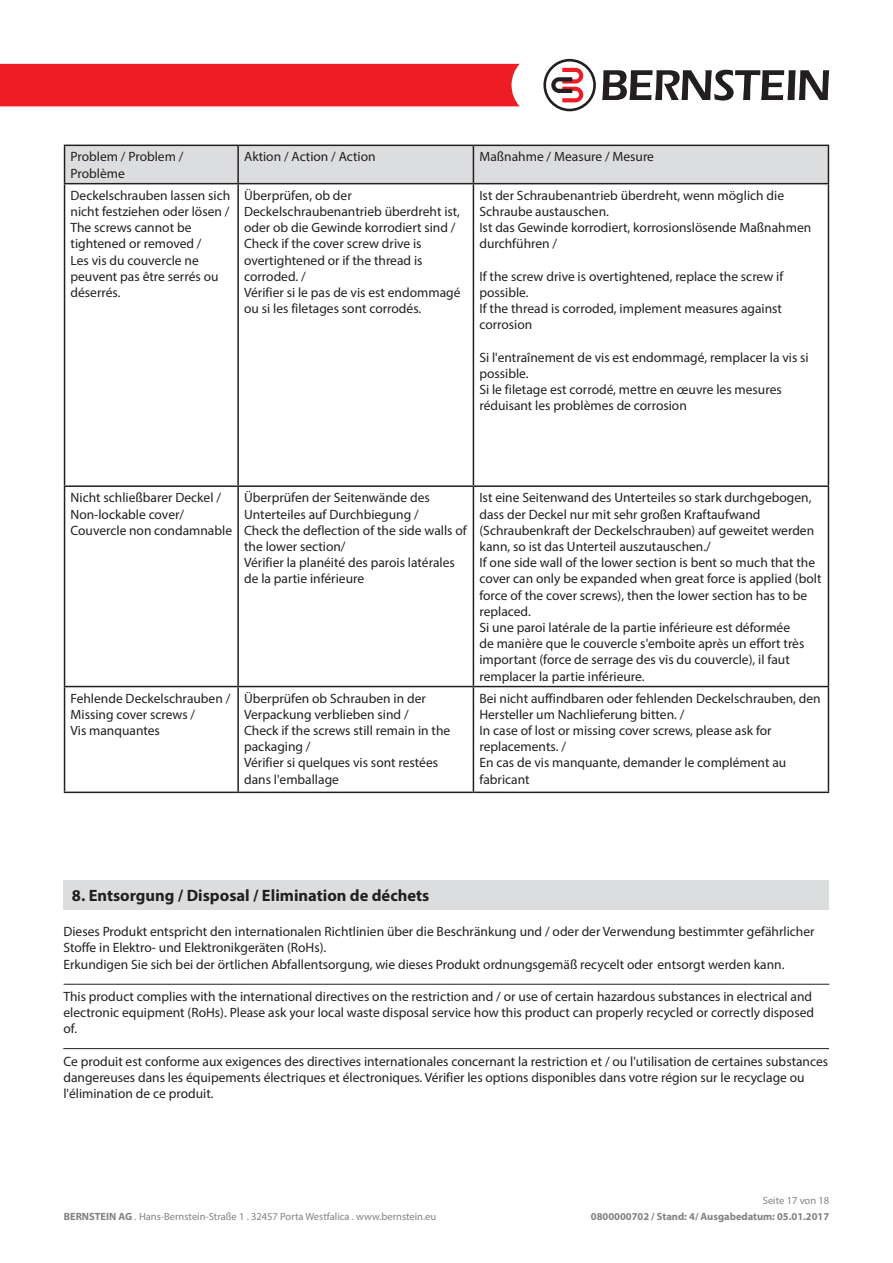
<style>
.page{position:relative;width:893px;height:1263px;background:#fff}
.page>*{position:absolute;margin:0;border:0;box-sizing:border-box;transform-origin:0 0}
.Copy_Regular_DE{font:700 16.5px "Myriad Pro";color:#231f20}
.t1{font:13.5px/16.2px "Myriad Pro";color:#231f20}
.t2{font:10.5px "Myriad Pro";color:#808285}
.t3{font:700 10.5px "Myriad Pro";color:#808285}
.s1{font-weight:700}
</style>
<div class="page">
<div style="left:0;top:64px;width:520px;height:42px;background:#ee1d23"></div>
<svg style="left:602px;top:70px;width:227px;height:31px"></svg>
<svg style="left:543px;top:59px;width:53px;height:52px"></svg>
<div style="left:65px;top:146px;width:763px;height:37px;background:#dcdddf"></div>
<hr style="left:64px;top:145px;width:174px;height:1px;background:#231f20">
<hr style="left:64px;top:146px;width:1px;height:37px;background:#231f20">
<hr style="left:238px;top:145px;width:235px;height:1px;background:#231f20">
<hr style="left:237px;top:146px;width:2px;height:37px;background:#231f20">
<hr style="left:473px;top:145px;width:356px;height:1px;background:#231f20">
<hr style="left:473px;top:146px;width:1px;height:37px;background:#231f20">
<hr style="left:828px;top:146px;width:1px;height:37px;background:#231f20">
<hr style="left:64px;top:183px;width:174px;height:1px;background:#231f20">
<hr style="left:64px;top:184px;width:1px;height:301px;background:#231f20">
<hr style="left:238px;top:183px;width:235px;height:1px;background:#231f20">
<hr style="left:237px;top:184px;width:2px;height:301px;background:#231f20">
<hr style="left:473px;top:183px;width:356px;height:1px;background:#231f20">
<hr style="left:473px;top:184px;width:1px;height:301px;background:#231f20">
<hr style="left:828px;top:184px;width:1px;height:301px;background:#231f20">
<hr style="left:64px;top:485px;width:174px;height:2px;background:#231f20">
<hr style="left:64px;top:487px;width:1px;height:199px;background:#231f20">
<hr style="left:238px;top:485px;width:235px;height:2px;background:#231f20">
<hr style="left:237px;top:487px;width:2px;height:199px;background:#231f20">
<hr style="left:473px;top:485px;width:356px;height:2px;background:#231f20">
<hr style="left:473px;top:487px;width:1px;height:199px;background:#231f20">
<hr style="left:828px;top:487px;width:1px;height:199px;background:#231f20">
<hr style="left:64px;top:686px;width:174px;height:1px;background:#231f20">
<hr style="left:64px;top:687px;width:1px;height:104px;background:#231f20">
<hr style="left:238px;top:686px;width:235px;height:1px;background:#231f20">
<hr style="left:237px;top:687px;width:2px;height:104px;background:#231f20">
<hr style="left:473px;top:686px;width:356px;height:1px;background:#231f20">
<hr style="left:473px;top:687px;width:1px;height:104px;background:#231f20">
<hr style="left:828px;top:687px;width:1px;height:104px;background:#231f20">
<hr style="left:64px;top:791px;width:174px;height:2px;background:#231f20">
<hr style="left:238px;top:791px;width:235px;height:2px;background:#231f20">
<hr style="left:473px;top:791px;width:356px;height:2px;background:#231f20">
<div style="left:63px;top:880px;width:766px;height:30px;background:#dcdddf"></div>
<hr style="left:64px;top:984px;width:765px;height:1px;background:#231f20">
<hr style="left:63px;top:1048px;width:766px;height:1px;background:#231f20">
<p class="t1" style="left:71px;top:149px;width:114px">Problem / Problem /<br>Problème</p>
<p class="t1" style="left:244px;top:149px;width:133px">Aktion / Action / Action</p>
<p class="t1" style="left:479px;top:149px;width:176px">Maßnahme / Measure / Mesure</p>
<p class="t1" style="left:71px;top:187px;width:161px">Deckelschrauben lassen sich nicht festziehen oder lösen /</p>
<p class="t1" style="left:71px;top:219px;width:133px">The screws cannot be tightened or removed /</p>
<p class="t1" style="left:71px;top:252px;width:149px">Les vis du couvercle ne peuvent pas être serrés ou déserrés.</p>
<p class="t1" style="left:244px;top:187px;width:217px">Überprüfen, ob der<br>Deckelschraubenantrieb überdreht ist, oder ob die Gewinde korrodiert sind /</p>
<p class="t1" style="left:244px;top:236px;width:180px;text-align:justify">Check if the cover screw drive is overtightened or if the thread is corroded. /</p>
<p class="t1" style="left:244px;top:284px;width:218px">Vérifier si le pas de vis est endommagé ou si les filetages sont corrodés.</p>
<p class="t1" style="left:479px;top:187px;width:306px">Ist der Schraubenantrieb überdreht, wenn möglich die<br>Schraube austauschen.</p>
<p class="t1" style="left:479px;top:219px;width:333px">Ist das Gewinde korrodiert, korrosionslösende Maßnahmen durchführen /</p>
<p class="t1" style="left:479px;top:268px;width:305px">If the screw drive is overtightened, replace the screw if possible.</p>
<p class="t1" style="left:479px;top:300px;width:304px">If the thread is corroded, implement measures against corrosion</p>
<p class="t1" style="left:479px;top:349px;width:331px">Si l'entraînement de vis est endommagé, remplacer la vis si possible.</p>
<p class="t1" style="left:479px;top:381px;width:304px">Si le filetage est corrodé, mettre en œuvre les mesures réduisant les problèmes de corrosion</p>
<p class="t1" style="left:71px;top:489px;width:152px">Nicht schließbarer Deckel /</p>
<p class="t1" style="left:71px;top:506px;width:115px">Non-lockable cover/</p>
<p class="t1" style="left:71px;top:522px;width:163px">Couvercle non condamnable</p>
<p class="t1" style="left:71px;top:690px;width:161px">Fehlende Deckelschrauben /</p>
<p class="t1" style="left:71px;top:706px;width:126px">Missing cover screws /</p>
<p class="t1" style="left:71px;top:722px;width:91px">Vis manquantes</p>
<p class="t1" style="left:244px;top:489px;width:187px">Überprüfen der Seitenwände des<br>Unterteiles auf Durchbiegung /</p>
<p class="t1" style="left:244px;top:522px;width:224px">Check the deflection of the side walls of the lower section/</p>
<p class="t1" style="left:244px;top:554px;width:212px">Vérifier la planéité des parois latérales de la partie inférieure</p>
<p class="t1" style="left:244px;top:690px;width:183px">Überprüfen ob Schrauben in der<br>Verpackung verblieben sind /</p>
<p class="t1" style="left:244px;top:722px;width:208px">Check if the screws still remain in the packaging /</p>
<p class="t1" style="left:244px;top:755px;width:196px">Vérifier si quelques vis sont restées dans l'emballage</p>
<p class="t1" style="left:479px;top:489px;width:336px">Ist eine Seitenwand des Unterteiles so stark durchgebogen, dass der Deckel nur mit sehr großen Kraftaufwand (Schraubenkraft der Deckelschrauben) auf geweitet werden kann, so ist das Unterteil auszutauschen./</p>
<p class="t1" style="left:479px;top:554px;width:344px">If one side wall of the lower section is bent so much that the cover can only be expanded when great force is applied (bolt force of the cover screws), then the lower section has to be replaced.</p>
<p class="t1" style="left:479px;top:619px;width:326px">Si une paroi latérale de la partie inférieure est déformée de manière que le couvercle s'emboite après un effort très important (force de serrage des vis du couvercle), il faut remplacer la partie inférieure.</p>
<p class="t1" style="left:479px;top:690px;width:343px">Bei nicht auffindbaren oder fehlenden Deckelschrauben, den<br>Hersteller um Nachlieferung bitten. /</p>
<p class="t1" style="left:479px;top:722px;width:294px">In case of lost or missing cover screws, please ask for replacements. /</p>
<p class="t1" style="left:479px;top:755px;width:308px">En cas de vis manquante, demander le complément au fabricant</p>
<p class="Copy_Regular_DE" style="left:72px;top:885px;width:359px">8. Entsorgung / Disposal / Elimination de déchets</p>
<p class="t1" style="left:63px;top:923px;width:753px">Dieses Produkt entspricht den internationalen Richtlinien über die Beschränkung und / oder der Verwendung bestimmter gefährlicher<br>Stoffe in Elektro- und Elektronikgeräten (RoHs).</p>
<p class="t1" style="left:63px;top:956px;width:723px">Erkundigen Sie sich bei der örtlichen Abfallentsorgung, wie dieses Produkt ordnungsgemäß recycelt oder entsorgt werden kann.</p>
<p class="t1" style="left:63px;top:988px;width:752px">This product complies with the international directives on the restriction and / or use of certain hazardous substances in electrical and electronic equipment (RoHs). Please ask your local waste disposal service how this product can properly recycled or correctly disposed of.</p>
<p class="t1" style="left:63px;top:1053px;width:766px">Ce produit est conforme aux exigences des directives internationales concernant la restriction et / ou l'utilisation de certaines substances dangereuses dans les équipements électriques et électroniques. Vérifier les options disponibles dans votre région sur le recyclage ou l'élimination de ce produit.</p>
<p class="t2" style="left:763px;top:1193px;width:68px">Seite 17 von 18</p>
<p class="t2" style="left:64px;top:1210px;width:374px"><span class="s1">BERNSTEIN AG</span> . Hans-Bernstein-Straße 1 . 32457 Porta Westfalica . www.bernstein.eu</p>
<p class="t3" style="left:591px;top:1210px;width:240px">0800000702 / Stand: 4/ Ausgabedatum: 05.01.2017</p>
</div>
